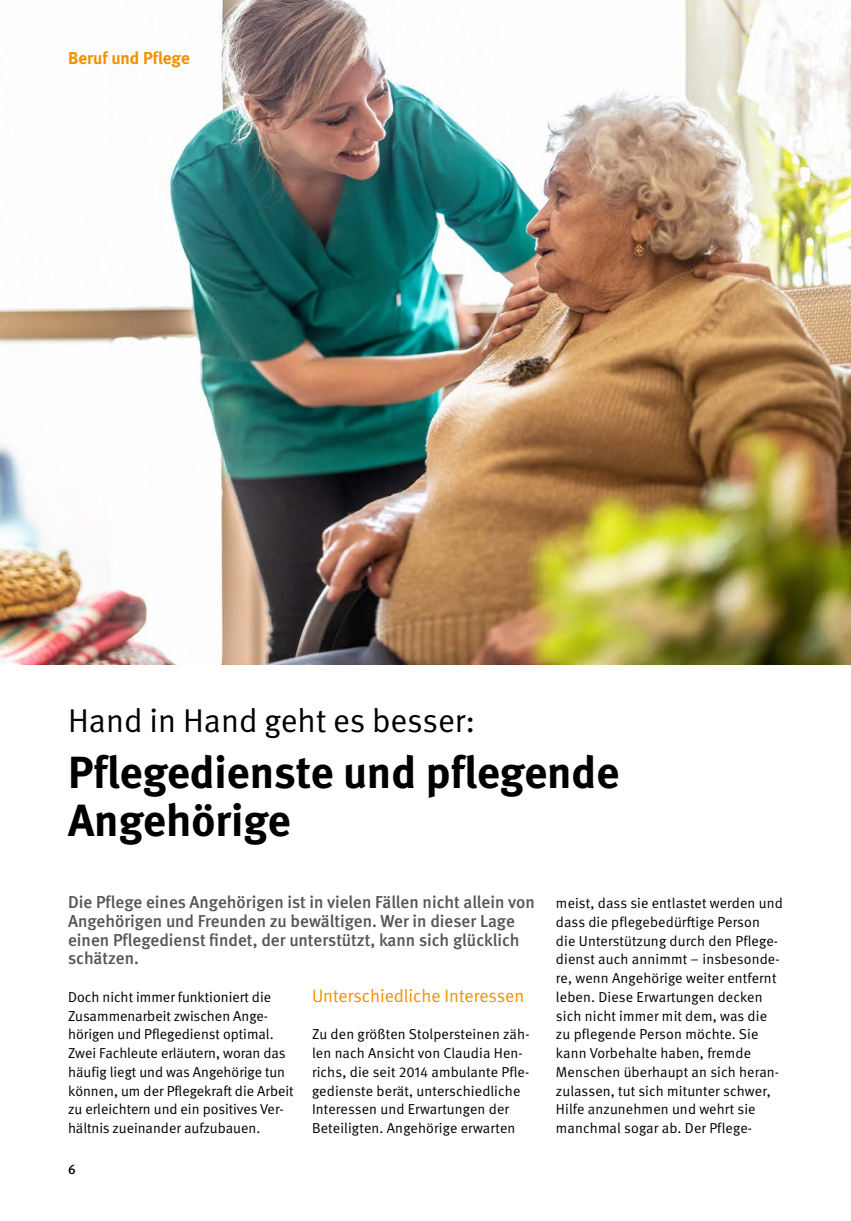
<style>
.page{position:relative;width:851px;height:1221px;background:#fff}
.page>*{position:absolute;margin:0;border:0;box-sizing:border-box;transform-origin:0 0}
._01_Überschriften_Ü_Artikel_1{font:700 45px/48px "DGUV Meta";color:#000}
._01_Überschriften_Ü_Artikel_1-2{font:33px "DGUV Meta";color:#000}
._01_Überschriften_Subhead{font:18px "DGUV Meta";color:#f39100}
._01_Überschriften_12pt_Anleser{font:500 17.25px/18.8px "DGUV Meta";color:#565656}
.t1{font:700 17.25px "DGUV Meta";color:#f39100}
._01_Überschriften_Fließtext{font:14.4px/18.8px "DGUV Meta";letter-spacing:.005em;color:#000}
.t2{font:500 13.5px "DGUV Meta";color:#000}
</style>
<div class="page">
<img style="left:0;top:0;width:850px;height:664px">
<p class="t1" style="left:68px;top:48px;width:123px">Beruf und Pflege</p>
<h2 class="_01_Überschriften_Ü_Artikel_1-2" style="left:68px;top:701px;width:408px">Hand in Hand geht es besser:</h2>
<h2 class="_01_Überschriften_Ü_Artikel_1" style="left:68px;top:750px;width:552px">Pflegedienste und pflegende<br>Angehörige</h2>
<p class="_01_Überschriften_12pt_Anleser" style="left:68px;top:893px;width:468px">Die Pflege eines Angehörigen ist in vielen Fällen nicht allein von Angehörigen und Freunden zu bewältigen. Wer in dieser Lage einen Pflegedienst findet, der unterstützt, kann sich glücklich schätzen.</p>
<p class="_01_Überschriften_Fließtext" style="left:68px;top:987px;width:227px">Doch nicht immer funktioniert die Zusammenarbeit zwischen Ange&shy;hörigen und Pflegedienst optimal.<br>Zwei Fachleute erläutern, woran das häufig liegt und was Angehörige tun können, um der Pflegekraft die Arbeit zu erleichtern und ein positives Ver&shy;hältnis zueinander aufzubauen.</p>
<h3 class="_01_Überschriften_Subhead" style="left:312px;top:985px;width:214px">Unterschiedliche Interessen</h3>
<p class="_01_Überschriften_Fließtext" style="left:312px;top:1025px;width:219px">Zu den größten Stolpersteinen zäh&shy;len nach Ansicht von Claudia Hen&shy;richs, die seit 2014 ambulante Pfle&shy;gedienste berät, unterschiedliche Interessen und Erwartungen der Beteiligten. Angehörige erwarten</p>
<p class="t2" style="left:68px;top:1161px;width:9px">6</p>
<p class="_01_Überschriften_Fließtext" style="left:556px;top:894px;width:228px">meist, dass sie entlastet werden und dass die pflegebedürftige Person die Unterstützung durch den Pflege&shy;dienst auch annimmt – insbesonde&shy;re, wenn Angehörige weiter entfernt leben. Diese Erwartungen decken sich nicht immer mit dem, was die zu pflegende Person möchte. Sie kann Vorbehalte haben, fremde Menschen überhaupt an sich heran&shy;zulassen, tut sich mitunter schwer, Hilfe anzunehmen und wehrt sie manchmal sogar ab. Der Pflege-</p>
</div>
